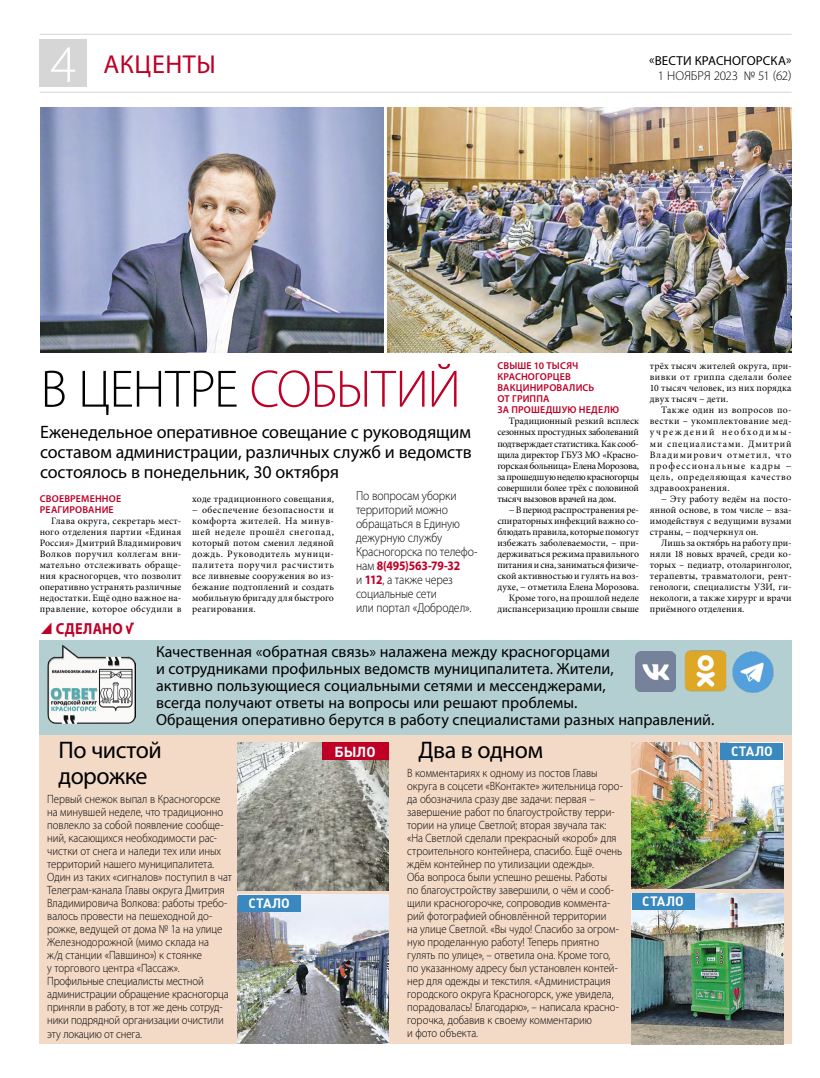
<style>
.page{position:relative;width:820px;height:1078px;background:#fff}
.page>*{position:absolute;margin:0;border:0;box-sizing:border-box;transform-origin:0 0}
.t1{font:300 53px "Myriad Pro";letter-spacing:-.025em;color:#000}
.t2{font:300 53px "Myriad Pro";color:#fff}
.t3{font:26px "Myriad Pro";letter-spacing:.02em;color:#be0027}
.t4{font:24px "Myriad Pro";letter-spacing:-.02em;color:#000}
.t5{font:18px/20px "Myriad Pro";letter-spacing:-.01em;color:#000;text-align:justify}
.t6{font:16px/17px "Myriad Pro";color:#000}
.t7{font:700 16px "Myriad Pro";letter-spacing:.015em;color:#be0027;scale:.9 1}
.t8{font:700 14.3px "Plumb";color:#fff}
.t9{font:700 13.4px "Plumb";letter-spacing:.005em;color:#fff}
.t10{font:300 13px/14px "Myriad Pro";letter-spacing:-.01em;color:#000;scale:.9 1}
.t11{font:13px "Myriad Pro";letter-spacing:.01em;color:#000}
.t12{font:300 13px "Myriad Pro";letter-spacing:-.01em;color:#000}
.t13{font:300 12px/13px "Myriad Pro";letter-spacing:-.005em;color:#000;scale:.9 1}
.t14{font:600 10px/11px "Myriad Pro";letter-spacing:.015em;color:#be0027}
.t15{font:9.8px/11.1px "Minion Pro";letter-spacing:.005em;color:#000;text-align:justify}
.s1{color:#be0027}
.s2{font-family:"Plumb C"}
.s3{font-weight:700;color:#be0027}
</style>
<div class="page">
<hr style="left:40px;top:92px;width:751px;height:1px;background:#d6d6d6">
<hr style="left:40px;top:34px;width:751px;height:1px;background:#d6d6d6">
<div style="left:40px;top:40px;width:47px;height:47px;background:#d6d6d6"></div>
<div style="left:40px;top:645px;width:751px;height:398px;background:#f3dac7"></div>
<div style="left:40px;top:639px;width:751px;height:95px;background:#b4cfd2"></div>
<img style="left:635px;top:651px;width:40px;height:40px">
<img style="left:684px;top:650px;width:90px;height:43px">
<img style="left:47px;top:644px;width:89px;height:79px">
<img style="left:631px;top:742px;width:152px;height:146px">
<img style="left:238px;top:742px;width:150px;height:148px">
<img style="left:631px;top:893px;width:151px;height:150px">
<img style="left:238px;top:894px;width:150px;height:149px">
<div style="left:631px;top:893px;width:63px;height:16px;background:#3988bf"></div>
<div style="left:720px;top:742px;width:62px;height:17px;background:#3988bf"></div>
<div style="left:238px;top:894px;width:62px;height:17px;background:#3988bf"></div>
<div style="left:321px;top:742px;width:67px;height:18px;background:#be0027"></div>
<img style="left:40px;top:107px;width:343px;height:245px">
<img style="left:387px;top:107px;width:404px;height:245px">
<h1 class="t2" style="left:50px;top:32px;width:27px">4</h1>
<h3 class="t11" style="left:649px;top:53px;width:144px">«ВЕСТИ КРАСНОГОРСКА»</h3>
<h2 class="t3" style="left:103px;top:48px;width:114px">АКЦЕНТЫ</h2>
<h3 class="t12" style="left:657px;top:68px;width:135px">1 НОЯБРЯ 2023 № 51 (62)</h3>
<h1 class="t1" style="left:41px;top:357px;width:421px">В ЦЕНТРЕ <span class="s1">СОБЫТИЙ</span></h1>
<h3 class="t5" style="left:40px;top:422px;width:433px">Еженедельное оперативное совещание с руководящим составом администрации, различных служб и ведомств состоялось в понедельник, 30 октября</h3>
<p class="t14" style="left:40px;top:492px;width:83px">СВОЕВРЕМЕННОЕ<br>РЕАГИРОВАНИЕ</p>
<p class="t15" style="left:40px;top:515px;width:143px;text-indent:11px">Глава округа, секретарь мест&shy;ного отделения партии «Единая Россия» Дмитрий Владимирович Волков поручил коллегам вни&shy;мательно отслеживать обраще&shy;ния красногорцев, что позволит оперативно устранять различные недостатки. Ещё одно важное на&shy;правление, которое обсудили в</p>
<h3 class="t7" style="left:56px;top:618px;width:89px">СДЕЛАНО <span class="s2">√</span></h3>
<p class="t15" style="left:192px;top:493px;width:143px">ходе традиционного совещания, − обеспечение безопасности и комфорта жителей. На минув&shy;шей неделе прошёл снегопад, который потом сменил ледяной дождь. Руководитель муници&shy;палитета поручил расчистить все ливневые сооружения во из&shy;бежание подтоплений и создать мобильную бригаду для быстрого реагирования.</p>
<h3 class="t10" style="left:356px;top:488px;width:136px">По вопросам уборки территорий можно обращаться в Единую дежурную службу<br>Красногорска по телефо&shy;нам <span class="s3">8(495)563-79-32<br></span>и <span class="s3">112</span>, а также через социальные сети<br>или портал «Добродел».</h3>
<p class="t14" style="left:497px;top:360px;width:123px">СВЫШЕ 10 ТЫСЯЧ<br>КРАСНОГОРЦЕВ<br>ВАКЦИНИРОВАЛИСЬ<br>ОТ ГРИППА<br>ЗА ПРОШЕДШУЮ НЕДЕЛЮ</p>
<p class="t15" style="left:497px;top:415px;width:143px;text-indent:11px">Традиционный резкий всплеск сезонных простудных заболеваний подтверждает статистика. Как сооб&shy;щила директор ГБУЗ МО «Красно&shy;горская больница» Елена Морозова, за прошедшую неделю красногорцы совершили более трёх с половиной тысяч вызовов врачей на дом.</p>
<p class="t15" style="left:497px;top:504px;width:143px;text-align:right">− В период распространения ре&shy;спираторных инфекций важно со&shy;блюдать правила, которые помогут избежать заболеваемости, – при&shy;держиваться режима правильного питания и сна, заниматься физиче&shy;ской активностью и гулять на воз&shy;духе, − отметила Елена Морозова.<br>Кроме того, на прошлой неделе диспансеризацию прошли свыше</p>
<p class="t15" style="left:649px;top:360px;width:143px">трёх тысяч жителей округа, при&shy;вивки от гриппа сделали более 10 тысяч человек, из них порядка двух тысяч – дети.</p>
<p class="t15" style="left:649px;top:404px;width:143px;text-indent:11px">Также один из вопросов по&shy;вестки – укомплектование мед&shy;учреждений необходимы&shy;ми специалистами. Дмитрий Владимирович отметил, что профессиональные кадры − цель, определяющая качество здравоохранения.</p>
<p class="t15" style="left:649px;top:493px;width:143px;text-indent:11px">− Эту работу ведём на посто&shy;янной основе, в том числе − вза&shy;имодействуя с ведущими вузами страны, − подчеркнул он.</p>
<p class="t15" style="left:649px;top:537px;width:143px;text-indent:11px">Лишь за октябрь на работу при&shy;няли 18 новых врачей, среди ко&shy;торых – педиатр, отоларинголог, терапевты, травматологи, рент&shy;генологи, специалисты УЗИ, ги&shy;некологи, а также хирург и врачи приёмного отделения.</p>
<p class="t6" style="left:156px;top:643px;width:559px">Качественная «обратная связь» налажена между красногорцами<br>и сотрудниками профильных ведомств муниципалитета. Жители,<br>активно пользующиеся социальными сетями и мессенджерами,<br>всегда получают ответы на вопросы или решают проблемы.<br>Обращения оперативно берутся в работу специалистами разных направлений.</p>
<h3 class="t4" style="left:59px;top:735px;width:105px">По чистой</h3>
<h3 class="t8" style="left:334px;top:743px;width:42px">БЫЛО</h3>
<h3 class="t4" style="left:59px;top:761px;width:90px">дорожке</h3>
<p class="t13" style="left:47px;top:792px;width:207px">Первый снежок выпал в Красногорске на минувшей неделе, что традиционно повлекло за собой появление сообще&shy;ний, касающихся необходимости рас&shy;чистки от снега и наледи тех или иных территорий нашего муниципалитета.<br>Один из таких «сигналов» поступил в чат Телеграм-канала Главы округа Дмитрия Владимировича Волкова: работы требо&shy;валось провести на пешеходной до&shy;рожке, ведущей от дома № 1а на улице Железнодорожной (мимо склада на<br>ж/д станции «Павшино») к стоянке<br>у торгового центра «Пассаж».<br>Профильные специалисты местной администрации обращение красногорца приняли в работу, в тот же день сотруд&shy;ники подрядной организации очистили эту локацию от снега.</p>
<h3 class="t9" style="left:248px;top:895px;width:43px">СТАЛО</h3>
<h3 class="t4" style="left:418px;top:735px;width:126px">Два в одном</h3>
<p class="t13" style="left:407px;top:766px;width:241px">В комментариях к одному из постов Главы округа в соцсети «ВКонтакте» жительница горо&shy;да обозначила сразу две задачи: первая – завершение работ по благоустройству терри&shy;тории на улице Светлой; вторая звучала так: «На Светлой сделали прекрасный «короб» для строительного контейнера, спасибо. Ещё очень ждём контейнер по утилизации одежды».<br>Оба вопроса были успешно решены. Работы<br>по благоустройству завершили, о чём и сооб&shy;щили красногорочке, сопроводив коммента&shy;рий фотографией обновлённой территории<br>на улице Светлой. «Вы чудо! Спасибо за огром&shy;ную проделанную работу! Теперь приятно гулять по улице», – ответила она. Кроме того, по указанному адресу был установлен контей&shy;нер для одежды и текстиля. «Администрация городского округа Красногорск, уже увидела, порадовалась! Благодарю», – написала красно&shy;горочка, добавив к своему комментарию<br>и фото объекта.</p>
<h3 class="t9" style="left:642px;top:893px;width:43px">СТАЛО</h3>
<h3 class="t9" style="left:730px;top:743px;width:43px">СТАЛО</h3>
</div>
